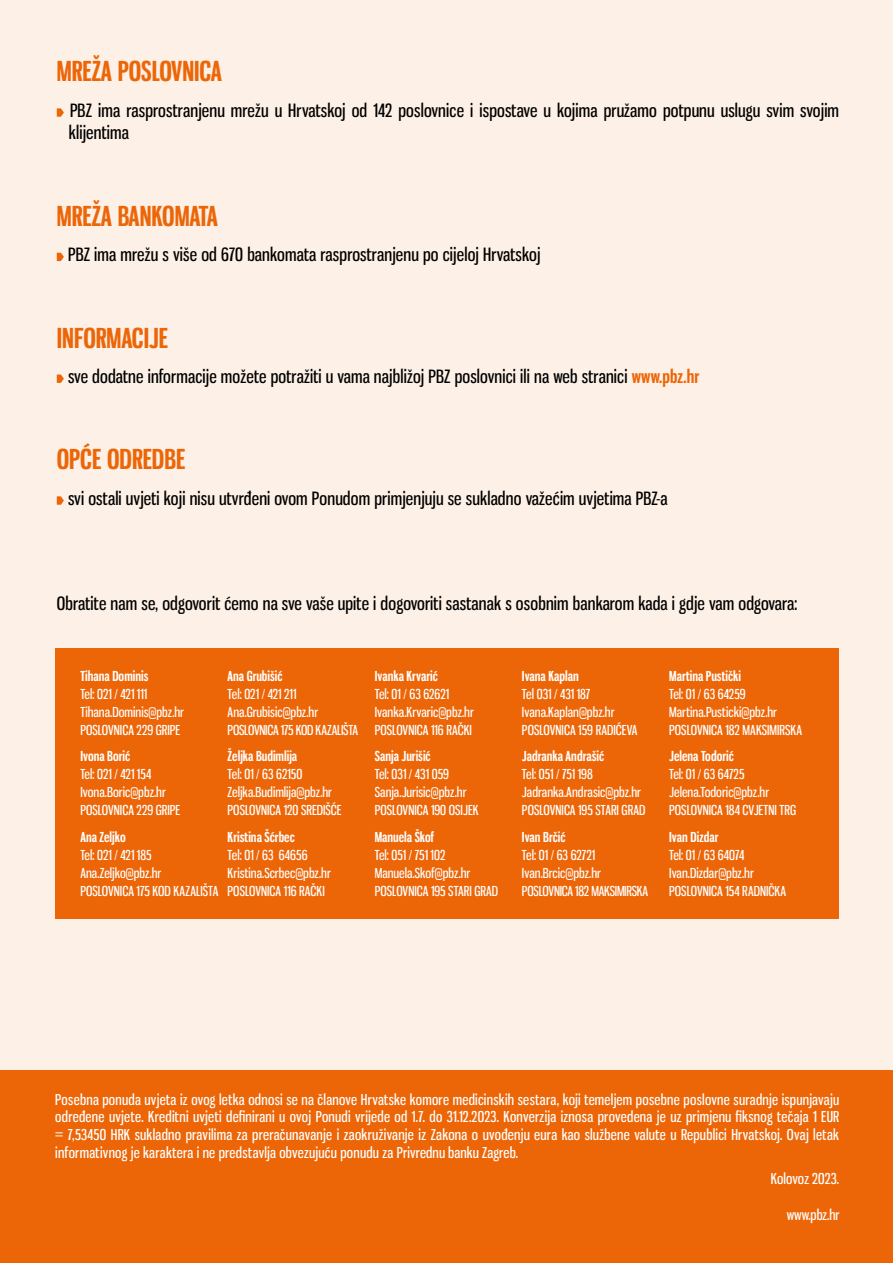
<style>
.page{position:relative;width:893px;height:1263px;background:#fdf0e6}
.page>*{position:absolute;margin:0;border:0;box-sizing:border-box;transform-origin:0 0}
.t1{font:700 27px "Gnuolane Rg";color:#ec6608}
.t2{font:18px/22.5px "Gnuolane Rg";letter-spacing:.01em;color:#000}
.t3{font:14.7px/17.7px "Gnuolane Rg";letter-spacing:.015em;color:#fff;text-align:justify}
.t4{font:14.25px "Gnuolane Rg";color:#fff}
.t5{font:13.5px/18px "Gnuolane Rg";color:#fff}
.t6{font:700 13.5px "Gnuolane Rg";color:#fff}
.s1{font-weight:700;color:#ec6608}
</style>
<div class="page">
<svg style="left:57px;top:108px;width:7px;height:9px"></svg>
<svg style="left:57px;top:253px;width:7px;height:8px"></svg>
<svg style="left:57px;top:374px;width:7px;height:9px"></svg>
<svg style="left:57px;top:496px;width:7px;height:9px"></svg>
<div style="left:0;top:1070px;width:893px;height:193px;background:#ec6608"></div>
<div style="left:55px;top:648px;width:784px;height:270px;background:#ec6608"></div>
<h1 class="t1" style="left:57px;top:55px;width:167px">MREŽA POSLOVNICA</h1>
<h2 class="t2" style="left:69px;top:99px;width:772px">PBZ ima rasprostranjenu mrežu u Hrvatskoj od 142 poslovnice i ispostave u kojima pružamo potpunu uslugu svim svojim klijentima</h2>
<h1 class="t1" style="left:57px;top:199px;width:163px">MREŽA BANKOMATA</h1>
<h2 class="t2" style="left:68px;top:243px;width:474px">PBZ ima mrežu s više od 670 bankomata rasprostranjenu po cijeloj Hrvatskoj</h2>
<h1 class="t1" style="left:57px;top:321px;width:113px">INFORMACIJE</h1>
<h2 class="t2" style="left:68px;top:365px;width:633px">sve dodatne informacije možete potražiti u vama najbližoj PBZ poslovnici ili na web stranici <span class="s1">www.pbz.hr</span></h2>
<h1 class="t1" style="left:57px;top:443px;width:130px">OPĆE ODREDBE</h1>
<h2 class="t2" style="left:68px;top:487px;width:601px">svi ostali uvjeti koji nisu utvrđeni ovom Ponudom primjenjuju se sukladno važećim uvjetima PBZ-a</h2>
<h2 class="t2" style="left:57px;top:592px;width:742px">Obratite nam se, odgovorit ćemo na sve vaše upite i dogovoriti sastanak s osobnim bankarom kada i gdje vam odgovara:</h2>
<p class="t6" style="left:80px;top:668px;width:70px">Tihana Dominis</p>
<p class="t5" style="left:80px;top:685px;width:105px">Tel: 021 / 421 111<br>Tihana.Dominis@pbz.hr<br>POSLOVNICA 229 GRIPE</p>
<p class="t6" style="left:80px;top:748px;width:51px">Ivona Borić</p>
<p class="t5" style="left:80px;top:765px;width:101px">Tel: 021 / 421 154<br>Ivona.Boric@pbz.hr<br>POSLOVNICA 229 GRIPE</p>
<p class="t6" style="left:80px;top:829px;width:47px">Ana Zeljko</p>
<p class="t5" style="left:80px;top:846px;width:139px">Tel: 021 / 421 185<br>Ana.Zeljko@pbz.hr<br>POSLOVNICA 175 KOD KAZALIŠTA</p>
<p class="t6" style="left:228px;top:668px;width:56px">Ana Grubišić</p>
<p class="t5" style="left:228px;top:685px;width:132px">Tel: 021 / 421 211<br>Ana.Grubisic@pbz.hr<br>POSLOVNICA 175 KOD KAZALIŠTA</p>
<p class="t6" style="left:228px;top:748px;width:71px">Željka Budimlija</p>
<p class="t5" style="left:228px;top:765px;width:116px">Tel: 01 / 63 62150<br>Zeljka.Budimlija@pbz.hr<br>POSLOVNICA 120 SREDIŠĆE</p>
<p class="t6" style="left:228px;top:829px;width:69px">Kristina Šćrbec</p>
<p class="t5" style="left:228px;top:846px;width:105px">Tel: 01 / 63 64656<br>Kristina.Scrbec@pbz.hr<br>POSLOVNICA 116 RAČKI</p>
<p class="t6" style="left:375px;top:668px;width:65px">Ivanka Krvarić</p>
<p class="t5" style="left:375px;top:685px;width:101px">Tel: 01 / 63 62621<br>Ivanka.Krvaric@pbz.hr<br>POSLOVNICA 116 RAČKI</p>
<p class="t6" style="left:375px;top:748px;width:57px">Sanja Jurišić</p>
<p class="t5" style="left:375px;top:765px;width:105px">Tel: 031 / 431 059<br>Sanja.Jurisic@pbz.hr<br>POSLOVNICA 190 OSIJEK</p>
<p class="t6" style="left:375px;top:829px;width:61px">Manuela Škof</p>
<p class="t5" style="left:375px;top:846px;width:125px">Tel: 051 / 751 102<br>Manuela.Skof@pbz.hr<br>POSLOVNICA 195 STARI GRAD</p>
<p class="t6" style="left:522px;top:668px;width:58px">Ivana Kaplan</p>
<p class="t5" style="left:522px;top:685px;width:117px">Tel 031 / 431 187<br>Ivana.Kaplan@pbz.hr<br>POSLOVNICA 159 RADIĆEVA</p>
<p class="t6" style="left:522px;top:748px;width:84px">Jadranka Andrašić</p>
<p class="t5" style="left:522px;top:765px;width:125px">Tel: 051 / 751 198<br>Jadranka.Andrasic@pbz.hr<br>POSLOVNICA 195 STARI GRAD</p>
<p class="t6" style="left:522px;top:829px;width:45px">Ivan Brčić</p>
<p class="t5" style="left:522px;top:846px;width:128px">Tel: 01 / 63 62721<br>Ivan.Brcic@pbz.hr<br>POSLOVNICA 182 MAKSIMIRSKA</p>
<p class="t6" style="left:669px;top:668px;width:74px">Martina Pustički</p>
<p class="t5" style="left:669px;top:685px;width:135px">Tel: 01 / 63 64259<br>Martina.Pusticki@pbz.hr<br>POSLOVNICA 182 MAKSIMIRSKA</p>
<p class="t6" style="left:669px;top:748px;width:66px">Jelena Todorić</p>
<p class="t5" style="left:669px;top:765px;width:128px">Tel: 01 / 63 64725<br>Jelena.Todoric@pbz.hr<br>POSLOVNICA 184 CVJETNI TRG</p>
<p class="t6" style="left:669px;top:828px;width:51px">Ivan Dizdar</p>
<p class="t5" style="left:669px;top:846px;width:119px">Tel: 01 / 63 64074<br>Ivan.Dizdar@pbz.hr<br>POSLOVNICA 154 RADNIČKA</p>
<p class="t3" style="left:55px;top:1090px;width:785px">Posebna ponuda uvjeta iz ovog letka odnosi se na članove Hrvatske komore medicinskih sestara, koji temeljem posebne poslovne suradnje ispunjavaju određene uvjete. Kreditni uvjeti definirani u ovoj Ponudi vrijede od 1.7. do 31.12.2023. Konverzija iznosa provedena je uz primjenu fiksnog tečaja 1 EUR = 7,53450 HRK sukladno pravilima za preračunavanje i zaokruživanje iz Zakona o uvođenju eura kao službene valute u Republici Hrvatskoj. Ovaj letak informativnog je karaktera i ne predstavlja obvezujuću ponudu za Privrednu banku Zagreb.</p>
<p class="t3" style="left:771px;top:1169px;width:70px">Kolovoz 2023.</p>
<p class="t4" style="left:787px;top:1206px;width:54px">www.pbz.hr</p>
</div>
